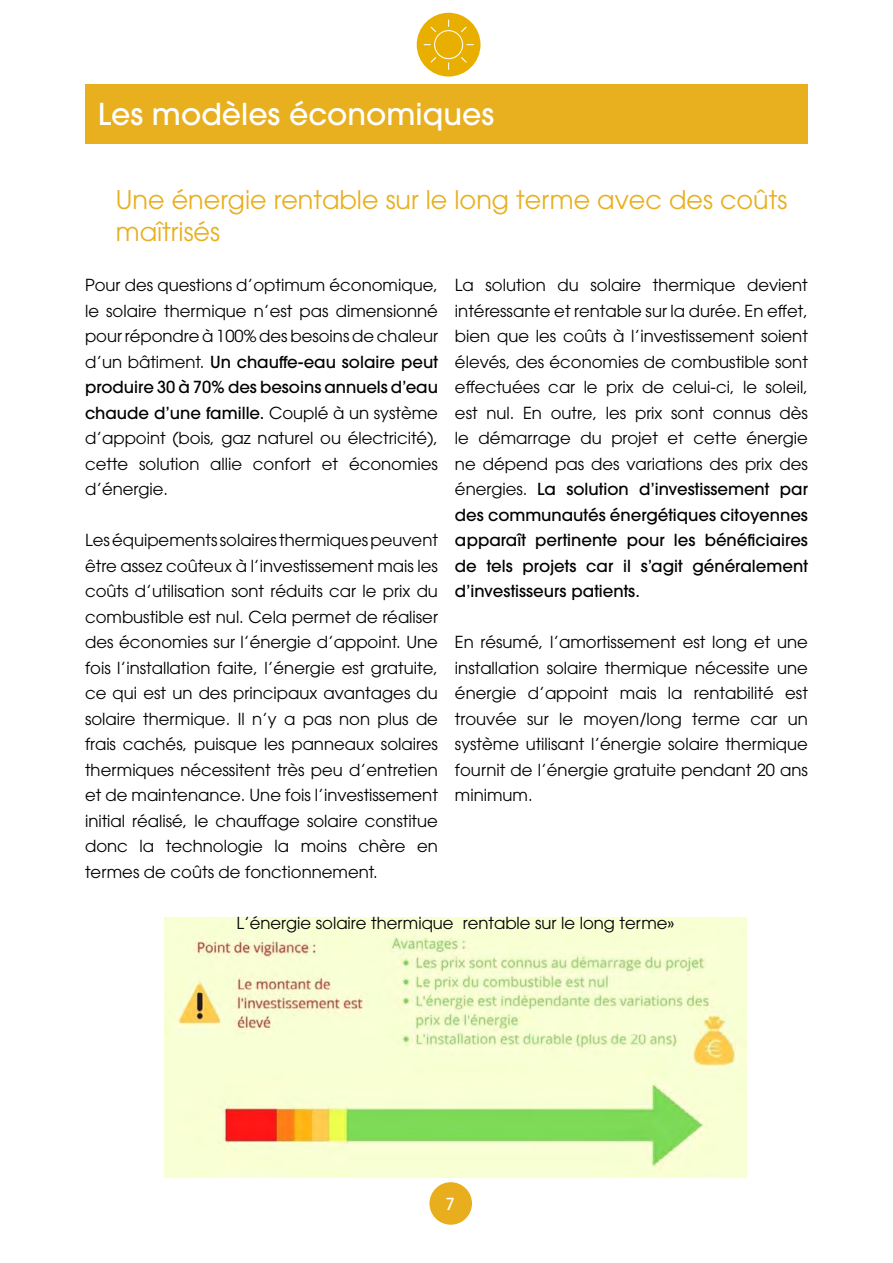
<style>
.page{position:relative;width:893px;height:1263px;background:#fff}
.page>*{position:absolute;margin:0;border:0;box-sizing:border-box;transform-origin:0 0}
.t1{font:500 30px "ITC Avant Garde Pro";color:#fff}
.t2{font:25.5px/31.5px "ITC Avant Garde Pro";color:#e8af1f}
.t3{font:16.5px/25.5px "ITC Avant Garde Pro";color:#000;text-align:justify}
.t4{font:500 16.5px "ITC Avant Garde Pro";color:#fff}
.s1{font-weight:500}
</style>
<div class="page">
<div style="left:417px;top:13px;width:63px;height:64px;background:#e9af00;border-radius:50%"></div>
<div style="left:434px;top:30px;width:29px;height:29px;border:1px solid #fff;border-radius:50%"></div>
<svg style="left:430px;top:26px;width:7px;height:7px"></svg>
<svg style="left:461px;top:57px;width:6px;height:6px"></svg>
<svg style="left:461px;top:26px;width:6px;height:7px"></svg>
<svg style="left:430px;top:57px;width:7px;height:6px"></svg>
<img style="left:164px;top:917px;width:582px;height:260px">
<div style="left:85px;top:84px;width:723px;height:60px;background:#e8af1f"></div>
<div style="left:429px;top:1182px;width:43px;height:43px;background:#e8ae1d;border-radius:50%"></div>
<h1 class="t1" style="left:98px;top:95px;width:398px">Les modèles économiques</h1>
<h2 class="t2" style="left:116px;top:184px;width:673px">Une énergie rentable sur le long terme avec des coûts maîtrisés</h2>
<p class="t3" style="left:85px;top:272px;width:354px">Pour des questions d’optimum économique, le solaire thermique n’est pas dimensionné pour répondre à 100% des besoins de chaleur d’un bâtiment. <span class="s1">Un chauffe-eau solaire peut produire 30 à 70% des besoins annuels d’eau chaude d’une famille.</span> Couplé à un système d’appoint (bois, gaz naturel ou électricité), cette solution allie confort et économies d’énergie.</p>
<p class="t3" style="left:85px;top:527px;width:354px">Les équipements solaires thermiques peuvent être assez coûteux à l’investissement mais les coûts d’utilisation sont réduits car le prix du combustible est nul. Cela permet de réaliser des économies sur l’énergie d’appoint. Une fois l’installation faite, l’énergie est gratuite, ce qui est un des principaux avantages du solaire thermique. Il n’y a pas non plus de frais cachés, puisque les panneaux solaires thermiques nécessitent très peu d’entretien et de maintenance. Une fois l’investissement initial réalisé, le chauffage solaire constitue donc la technologie la moins chère en termes de coûts de fonctionnement.</p>
<p class="t3" style="left:455px;top:272px;width:354px">La solution du solaire thermique devient intéressante et rentable sur la durée. En effet, bien que les coûts à l’investissement soient élevés, des économies de combustible sont effectuées car le prix de celui-ci, le soleil, est nul. En outre, les prix sont connus dès le démarrage du projet et cette énergie ne dépend pas des variations des prix des énergies. <span class="s1">La solution d’investissement par des communautés énergétiques citoyennes apparaît pertinente pour les bénéficiaires de tels projets car il s’agit généralement d’investisseurs patients.</span></p>
<p class="t3" style="left:455px;top:629px;width:354px">En résumé, l’amortissement est long et une installation solaire thermique nécessite une énergie d’appoint mais la rentabilité est trouvée sur le moyen/long terme car un système utilisant l’énergie solaire thermique fournit de l’énergie gratuite pendant 20 ans minimum.</p>
<p class="t3" style="left:236px;top:910px;width:440px">L’énergie solaire thermique rentable sur le long terme»</p>
<p class="t4" style="left:445px;top:1193px;width:11px">7</p>
</div>
